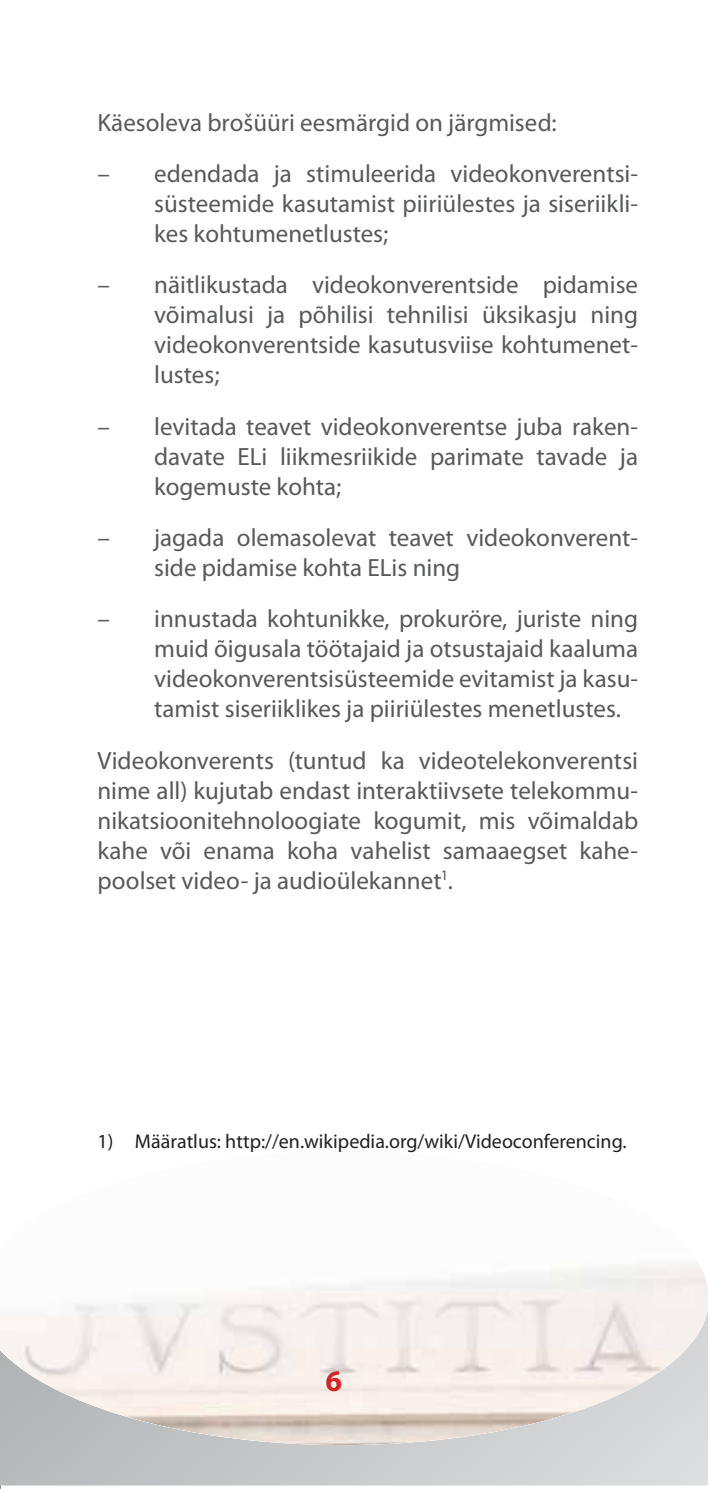
<style>
.page{position:relative;width:709px;height:1489px;background:#fff}
.page>*{position:absolute;margin:0;border:0;box-sizing:border-box;transform-origin:0 0}
.t1{font:700 30px "Myriad Pro";color:#d72229}
.t2{font:25px/30px "Myriad Pro";color:#58595b;text-align:justify}
.t3{font:20px "Myriad Pro";color:#231f20}
</style>
<div class="page">
<svg style="left:0;top:1444px;width:708px;height:41px;background:#c9cacc"></svg>
<img style="left:0;top:1262px;width:708px;height:182px">
<p class="t2" style="left:97px;top:110px;width:461px">Käesoleva brošüüri eesmärgid on järgmised:</p>
<p class="t2" style="left:154px;top:161px;width:485px;text-indent:-57px">– edendada ja stimuleerida videokonverentsi&shy;süsteemide kasutamist piiriülestes ja siseriikli&shy;kes kohtumenetlustes;</p>
<p class="t2" style="left:154px;top:272px;width:485px;text-indent:-57px">– näitlikustada videokonverentside pidamise võimalusi ja põhilisi tehnilisi üksikasju ning videokonverentside kasutusviise kohtumenet&shy;lustes;</p>
<p class="t2" style="left:154px;top:414px;width:485px;text-indent:-57px">– levitada teavet videokonverentse juba raken&shy;davate ELi liikmesriikide parimate tavade ja kogemuste kohta;</p>
<p class="t2" style="left:154px;top:525px;width:485px;text-indent:-57px">– jagada olemasolevat teavet videokonverent&shy;side pidamise kohta ELis ning</p>
<p class="t2" style="left:154px;top:606px;width:485px;text-indent:-57px">– innustada kohtunikke, prokuröre, juriste ning muid õigusala töötajaid ja otsustajaid kaaluma videokonverentsisüsteemide evitamist ja kasu&shy;tamist siseriiklikes ja piiriülestes menetlustes.</p>
<p class="t2" style="left:97px;top:747px;width:542px">Videokonverents (tuntud ka videotelekonverentsi nime all) kujutab endast interaktiivsete telekommu&shy;nikatsioonitehnoloogiate kogumit, mis võimaldab kahe või enama koha vahelist samaaegset kahe&shy;poolset video- ja audioülekannet<sup>1</sup>.</p>
<p class="t3" style="left:97px;top:1133px;width:531px">1) Määratlus: http://en.wikipedia.org/wiki/Videoconferencing.</p>
<p class="t1" style="left:325px;top:1362px;width:18px">6</p>
</div>
